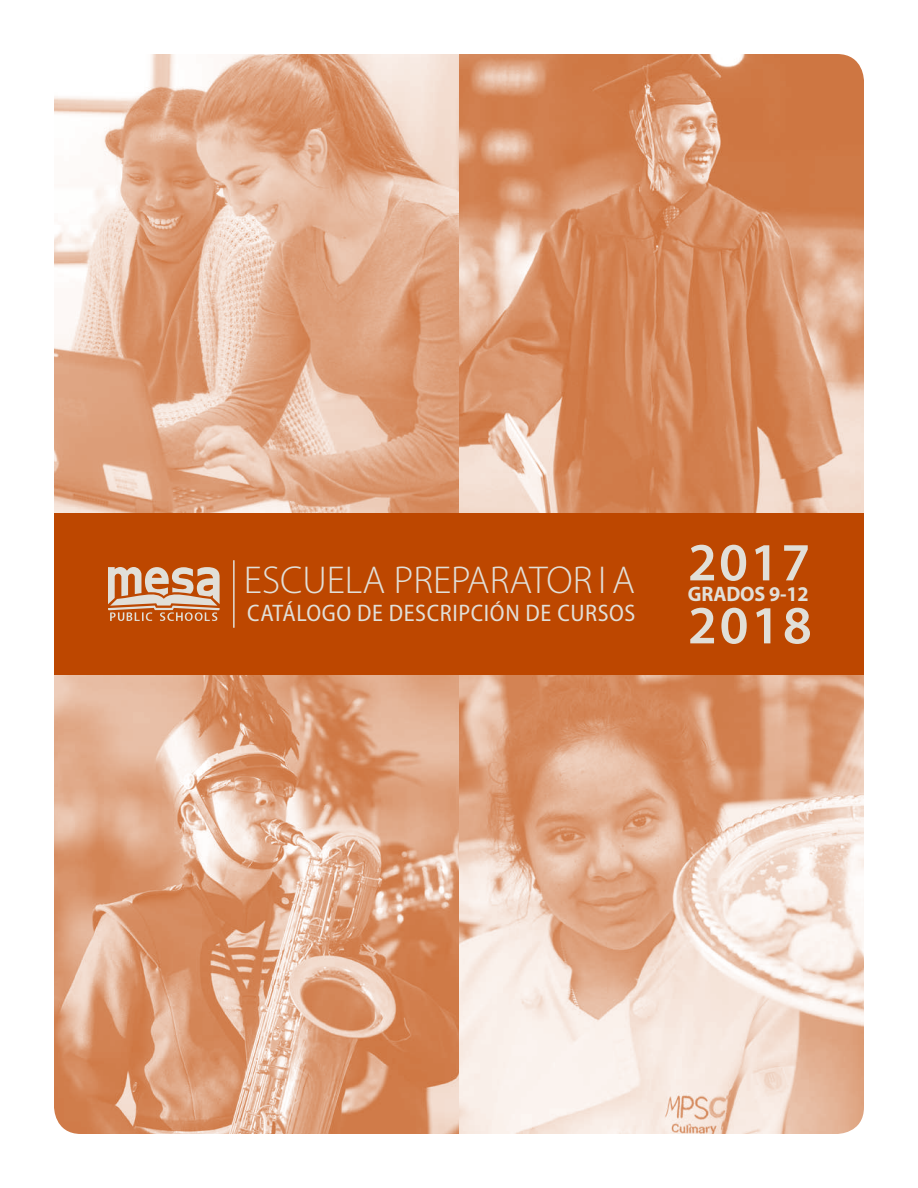
<style>
.page{position:relative;width:918px;height:1188px;background:#fff}
.page>*{position:absolute;margin:0;border:0;box-sizing:border-box;transform-origin:0 0}
.t1{font:600 54px "Myriad Pro";letter-spacing:.045em;color:#e1dfd8}
.t2{font:300 39px "Myriad Pro";color:#e1dfd8}
.t3{font:semi-condensed 24px "Myriad Pro";letter-spacing:.025em;color:#e1dfd8}
.t4{font:700 21px "Myriad Pro";letter-spacing:-.01em;color:#e1dfd8;scale:.96 1}
</style>
<div class="page">
<img style="left:54px;top:54px;width:405px;height:459px">
<img style="left:54px;top:675px;width:405px;height:459px">
<img style="left:459px;top:54px;width:405px;height:459px">
<img style="left:459px;top:675px;width:405px;height:459px">
<div style="left:54px;top:513px;width:810px;height:162px;background:#bd4700"></div>
<svg style="left:108px;top:567px;width:112px;height:54px"></svg>
<hr style="left:233px;top:560px;width:2px;height:68px;background:#e1dfd8">
<h2 class="t2" style="left:244px;top:557px;width:393px">ESCUELA PREPARATOR I A</h2>
<p class="t3" style="left:247px;top:600px;width:390px">CATÁLOGO DE DESCRIPCIÓN DE CURSOS</p>
<h1 class="t1" style="left:688px;top:528px;width:124px">2017</h1>
<p class="t4" style="left:688px;top:581px;width:127px">GRADOS 9-12</p>
<h1 class="t1" style="left:688px;top:591px;width:125px">2018</h1>
</div>
